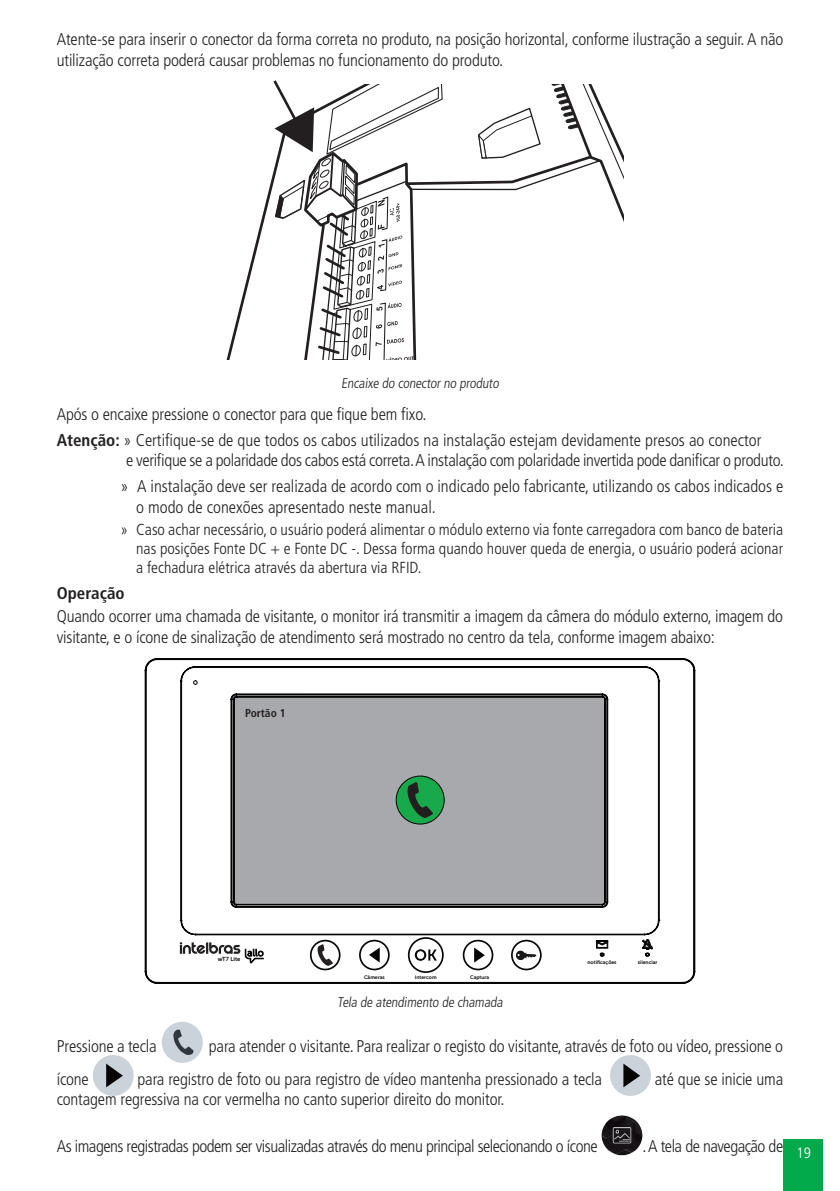
<style>
.page{position:relative;width:840px;height:1191px;background:#fff}
.page>*{position:absolute;margin:0;border:0;box-sizing:border-box;transform-origin:0 0}
._0__Corpo_de_texto{font:300 condensed 17px/20.4px "Frutiger LT Std";letter-spacing:-.01em;color:#231f20}
._0__Corpo_de_texto-2{font:300 condensed 17px "Frutiger LT Std";letter-spacing:-.03em;color:#231f20}
._3__Titulo_3{font:700 condensed 17px "Frutiger LT Std";color:#231f20}
.t1{font:300 condensed 16px/19.2px "Frutiger LT Std";color:#231f20;text-align:justify}
.t2{font:300 condensed 15px "Frutiger LT Std";color:#fff}
._7__Legenda{font:300 condensed 14px "Frutiger LT Std";color:#231f20}
.t3{font:700 condensed 11.4px "Frutiger LT Std";color:#231f20}
.t4{font:5.8px "Museo Sans 700";color:#050504}
.t5{font:5px "Museo Sans 700";color:#050504}
.s1{font-weight:700}
</style>
<div class="page">
<div style="left:783px;top:1139px;width:39px;height:52px;background:#03aa4b"></div>
<svg style="left:226px;top:182px;width:45px;height:178px"></svg>
<svg style="left:271px;top:80px;width:353px;height:280px"></svg>
<svg style="left:144px;top:658px;width:551px;height:326px"></svg>
<div style="left:396px;top:776px;width:48px;height:48px;background:#18a94a;border-radius:50%"></div>
<div style="left:395px;top:775px;width:49px;height:49px;border:1px solid #050504;border-radius:50%"></div>
<svg style="left:407px;top:782px;width:25px;height:36px"></svg>
<div style="left:162px;top:1021px;width:41px;height:41px;background:#c9d3d9;border-radius:50%"></div>
<svg style="left:173px;top:1029px;width:20px;height:26px"></svg>
<div style="left:93px;top:1055px;width:41px;height:40px;background:#c9d3d9;border-radius:50%"></div>
<svg style="left:106px;top:1063px;width:17px;height:24px"></svg>
<div style="left:609px;top:1055px;width:41px;height:40px;background:#c9d3d9;border-radius:50%"></div>
<svg style="left:623px;top:1063px;width:16px;height:24px"></svg>
<img style="left:601px;top:1115px;width:41px;height:41px">
<p class="_0__Corpo_de_texto" style="left:57px;top:30px;width:727px">Atente-se para inserir o conector da forma correta no produto, na posição horizontal, conforme ilustração a seguir. A não utilização correta poderá causar problemas no funcionamento do produto.</p>
<p class="_7__Legenda" style="left:341px;top:375px;width:161px">Encaixe do conectorno produto</p>
<p class="_0__Corpo_de_texto" style="left:57px;top:404px;width:371px">Após o encaixe pressione o conector para que fique bem fixo.</p>
<p class="_0__Corpo_de_texto" style="left:126px;top:430px;width:658px;text-indent:-69px"><span class="s1">Atenção:</span> » Certifique-se de que todos os cabos utilizados na instalação estejam devidamente presos ao conector<br>e verifique se a polaridade dos cabos está correta. A instalação com polaridade invertida pode danificar o produto.</p>
<p class="_0__Corpo_de_texto" style="left:136px;top:476px;width:648px;text-indent:-16px">» A instalação deve ser realizada de acordo com o indicado pelo fabricante, utilizando os cabos indicados e o modo de conexões apresentado neste manual.</p>
<p class="t1" style="left:136px;top:520px;width:648px;text-indent:-16px">» Caso achar necessário, o usuário poderá alimentar o módulo externo via fonte carregadora com banco de bateria nas posições Fonte DC + e Fonte DC -. Dessa forma quando houver queda de energia, o usuário poderá acionar a fechadura elétrica através da abertura via RFID.</p>
<p class="_3__Titulo_3" style="left:57px;top:583px;width:69px">Operação</p>
<p class="_0__Corpo_de_texto" style="left:57px;top:606px;width:727px">Quando ocorrer uma chamada de visitante, o monitor irá transmitir a imagem da câmera do módulo externo, imagem do visitante, e o ícone de sinalização de atendimento será mostrado no centro da tela, conforme imagem abaixo:</p>
<p class="t3" style="left:245px;top:706px;width:42px">Portão 1</p>
<p class="t4" style="left:218px;top:955px;width:24px">wT7 Lite</p>
<p class="t5" style="left:364px;top:974px;width:22px">Câmeras</p>
<p class="t5" style="left:414px;top:974px;width:23px">Intercom</p>
<p class="t5" style="left:470px;top:974px;width:21px">Captura</p>
<p class="_7__Legenda" style="left:337px;top:994px;width:169px">Tela de atendimento de chamada</p>
<p class="t5" style="left:587px;top:959px;width:31px">notificações</p>
<p class="t5" style="left:637px;top:959px;width:21px">silenciar</p>
<p class="_0__Corpo_de_texto" style="left:57px;top:1035px;width:101px">Pressione a tecla</p>
<p class="_0__Corpo_de_texto" style="left:209px;top:1035px;width:575px">para atender o visitante. Para realizar o registo do visitante, através de foto ou vídeo, pressione o</p>
<p class="_0__Corpo_de_texto" style="left:57px;top:1068px;width:34px">ícone</p>
<p class="_0__Corpo_de_texto" style="left:137px;top:1068px;width:465px">para registro de foto ou para registro de vídeo mantenha pressionado a tecla</p>
<p class="_0__Corpo_de_texto" style="left:654px;top:1068px;width:130px">até que se inicie uma</p>
<p class="_0__Corpo_de_texto" style="left:57px;top:1089px;width:449px">contagem regressiva na cor vermelha no canto superior direito do monitor.</p>
<p class="_0__Corpo_de_texto-2" style="left:57px;top:1136px;width:542px">As imagens registradas podem ser visualizadas através do menu principal selecionando o ícone</p>
<p class="_0__Corpo_de_texto-2" style="left:642px;top:1136px;width:142px">. A tela de navegação de</p>
<p class="t2" style="left:796px;top:1144px;width:16px">19</p>
</div>
